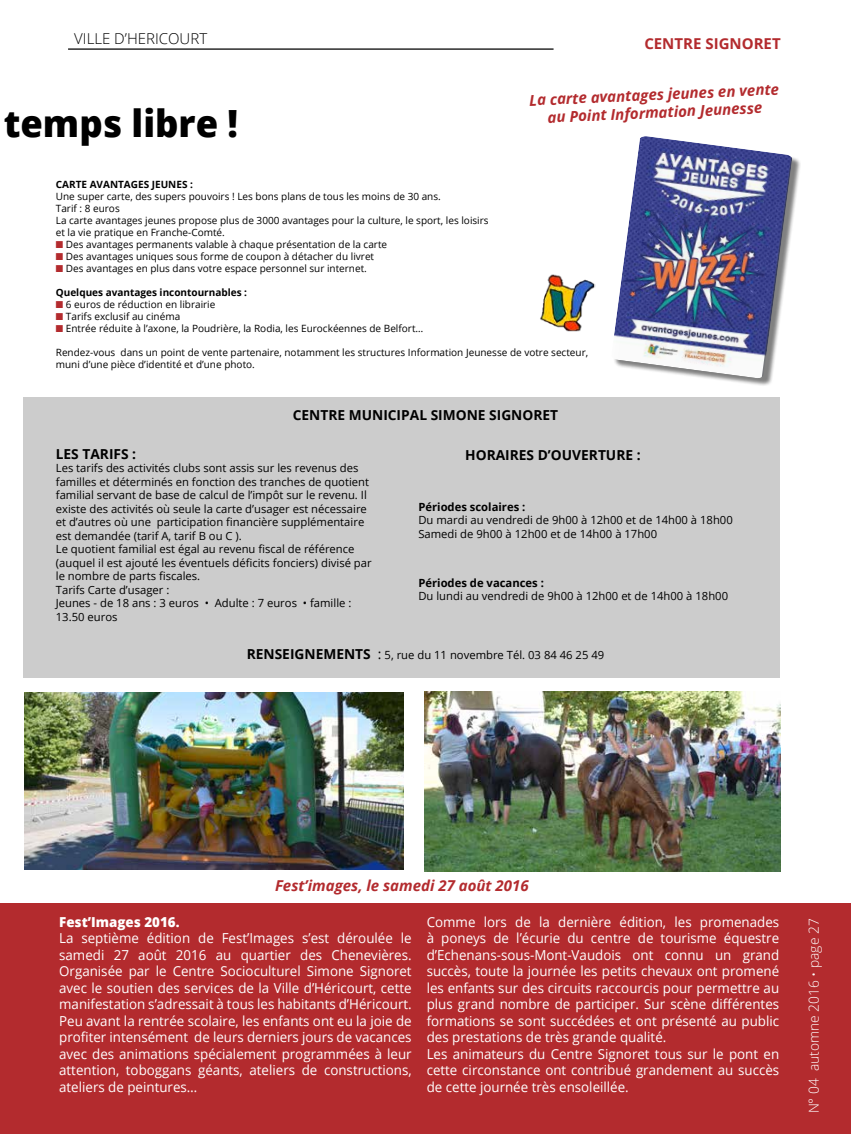
<style>
.page{position:relative;width:851px;height:1134px;background:#fff}
.page>*{position:absolute;margin:0;border:0;box-sizing:border-box;transform-origin:0 0}
.t1{font:800 37.5px "Open Sans";color:#000}
.t2{font:italic 700 15px/18px "Open Sans";color:#b32b2e;text-align:center}
.t3{font:300 15px "Open Sans";color:#000}
.t4{font:700 15px "Open Sans";color:#b32b2e}
.t5{font:13.75px/16.5px "Open Sans";color:#fff;text-align:justify}
.t6{font:700 13.75px "Open Sans";color:#000}
.t7{font:300 13.75px "Open Sans";color:#fff}
.t8{font:800 13.75px "Open Sans";color:#fff}
.t9{font:11.25px/13.5px "Open Sans";color:#000}
.t10{font:700 11.25px "Open Sans";color:#000}
.t11{font:10px/12px "Open Sans";color:#000}
.t12{font:700 10px "Open Sans";color:#000}
.s1{color:#b32b2e}
.s2{font-weight:700;font-size:13.75px}
.s3{font-size:13.75px}
</style>
<div class="page">
<div style="left:24px;top:397px;width:756px;height:280px;background:#ccc"></div>
<div style="left:612px;top:137px;width:189px;height:250px;background:#000;opacity:.5"></div>
<img style="left:612px;top:136px;width:182px;height:244px">
<div style="left:0;top:903px;width:850px;height:231px;background:#b32b2e"></div>
<hr style="left:68px;top:48px;width:485px;height:2px;background:#000">
<img style="left:25px;top:693px;width:378px;height:177px">
<img style="left:424px;top:691px;width:356px;height:181px">
<img style="left:540px;top:274px;width:55px;height:58px">
<p class="t3" style="left:74px;top:29px;width:134px">VILLE D’HERICOURT</p>
<h1 class="t1" style="left:4px;top:95px;width:236px">temps libre !</h1>
<p class="t4" style="left:644px;top:33px;width:138px">CENTRE SIGNORET</p>
<p class="t2" style="left:528px;top:92px;width:251px;rotate:-3deg">La carte avantages jeunes en vente au Point Information Jeunesse</p>
<p class="t12" style="left:56px;top:177px;width:139px">CARTE AVANTAGES JEUNES :</p>
<p class="t11" style="left:56px;top:190px;width:434px">Une super carte, des supers pouvoirs ! Les bons plans de tous les moins de 30 ans.<br>Tarif : 8 euros<br>La carte avantages jeunes propose plus de 3000 avantages pour la culture, le sport, les loisirs et la vie pratique en Franche-Comté.</p>
<p class="t11" style="left:56px;top:238px;width:333px"><span class="s1">■</span> Des avantages permanents valable à chaque présentation de la carte</p>
<p class="t11" style="left:56px;top:250px;width:320px"><span class="s1">■</span> Des avantages uniques sous forme de coupon à détacher du livret</p>
<p class="t11" style="left:56px;top:262px;width:312px"><span class="s1">■</span> Des avantages en plus dans votre espace personnel sur internet.</p>
<p class="t12" style="left:56px;top:285px;width:193px">Quelques avantages incontournables :</p>
<p class="t11" style="left:56px;top:298px;width:161px"><span class="s1">■</span> 6 euros de réduction en librairie</p>
<p class="t11" style="left:56px;top:310px;width:126px"><span class="s1">■</span> Tarifs exclusif au cinéma</p>
<p class="t11" style="left:56px;top:322px;width:369px"><span class="s1">■</span> Entrée réduite à l’axone, la Poudrière, la Rodia, les Eurockéennes de Belfort…</p>
<p class="t11" style="left:56px;top:346px;width:533px">Rendez-vous dans un point de vente partenaire, notamment les structures Information Jeunesse de votre secteur, muni d’une pièce d’identité et d’une photo.</p>
<p class="t6" style="left:293px;top:405px;width:267px">CENTRE MUNICIPAL SIMONE SIGNORET</p>
<p class="t6" style="left:56px;top:444px;width:82px">LES TARIFS :</p>
<p class="t9" style="left:56px;top:461px;width:317px">Les tarifs des activités clubs sont assis sur les revenus des familles et déterminés en fonction des tranches de quotient familial servant de base de calcul de l’impôt sur le revenu. Il existe des activités où seule la carte d’usager est nécessaire et d’autres où une participation financière supplémentaire est demandée (tarif A, tarif B ou C ).<br>Le quotient familial est égal au revenu fiscal de référence (auquel il est ajouté les éventuels déficits fonciers) divisé par le nombre de parts fiscales.<br>Tarifs Carte d’usager :<br>Jeunes - de 18 ans : 3 euros • Adulte : 7 euros • famille :<br>13.50 euros</p>
<p class="t6" style="left:465px;top:445px;width:177px">HORAIRES D’OUVERTURE :</p>
<p class="t10" style="left:418px;top:499px;width:108px">Périodes scolaires :</p>
<p class="t9" style="left:418px;top:513px;width:316px">Du mardi au vendredi de 9h00 à 12h00 et de 14h00 à 18h00<br>Samedi de 9h00 à 12h00 et de 14h00 à 17h00</p>
<p class="t10" style="left:418px;top:575px;width:127px">Périodes de vacances :</p>
<p class="t9" style="left:418px;top:589px;width:311px">Du lundi au vendredi de 9h00 à 12h00 et de 14h00 à 18h00</p>
<p class="t9" style="left:247px;top:648px;width:359px"><span class="s2">RENSEIGNEMENTS</span> <span class="s3">:</span> 5, rue du 11 novembre Tél. 03 84 46 25 49</p>
<p class="t2" style="left:275px;top:876px;width:255px">Fest’images, le samedi 27 août 2016</p>
<p class="t8" style="left:59px;top:911px;width:122px">Fest’Images 2016.</p>
<p class="t5" style="left:59px;top:930px;width:354px">La septième édition de Fest’Images s’est déroulée le samedi 27 août 2016 au quartier des Chenevières.<br>Organisée par le Centre Socioculturel Simone Signoret avec le soutien des services de la Ville d’Héricourt, cette manifestation s’adressait à tous les habitants d’Héricourt.<br>Peu avant la rentrée scolaire, les enfants ont eu la joie de profiter intensément de leurs derniers jours de vacances avec des animations spécialement programmées à leur attention, toboggans géants, ateliers de constructions, ateliers de peintures…</p>
<p class="t5" style="left:426px;top:913px;width:354px;text-align:left">Comme lors de la dernière édition, les promenades à poneys de l’écurie du centre de tourisme équestre d’Echenans-sous-Mont-Vaudois ont connu un grand succès, toute la journée les petits chevaux ont promené les enfants sur des circuits raccourcis pour permettre au plus grand nombre de participer. Sur scène différentes formations se sont succédées et ont présenté au public des prestations de très grande qualité.<br>Les animateurs du Centre Signoret tous sur le pont en cette circonstance ont contribué grandement au succès de cette journée très ensoleillée.</p>
<p class="t7" style="left:804px;top:1113px;width:196px;rotate:-90deg">N° 04 automne 2016 • page 27</p>
</div>
